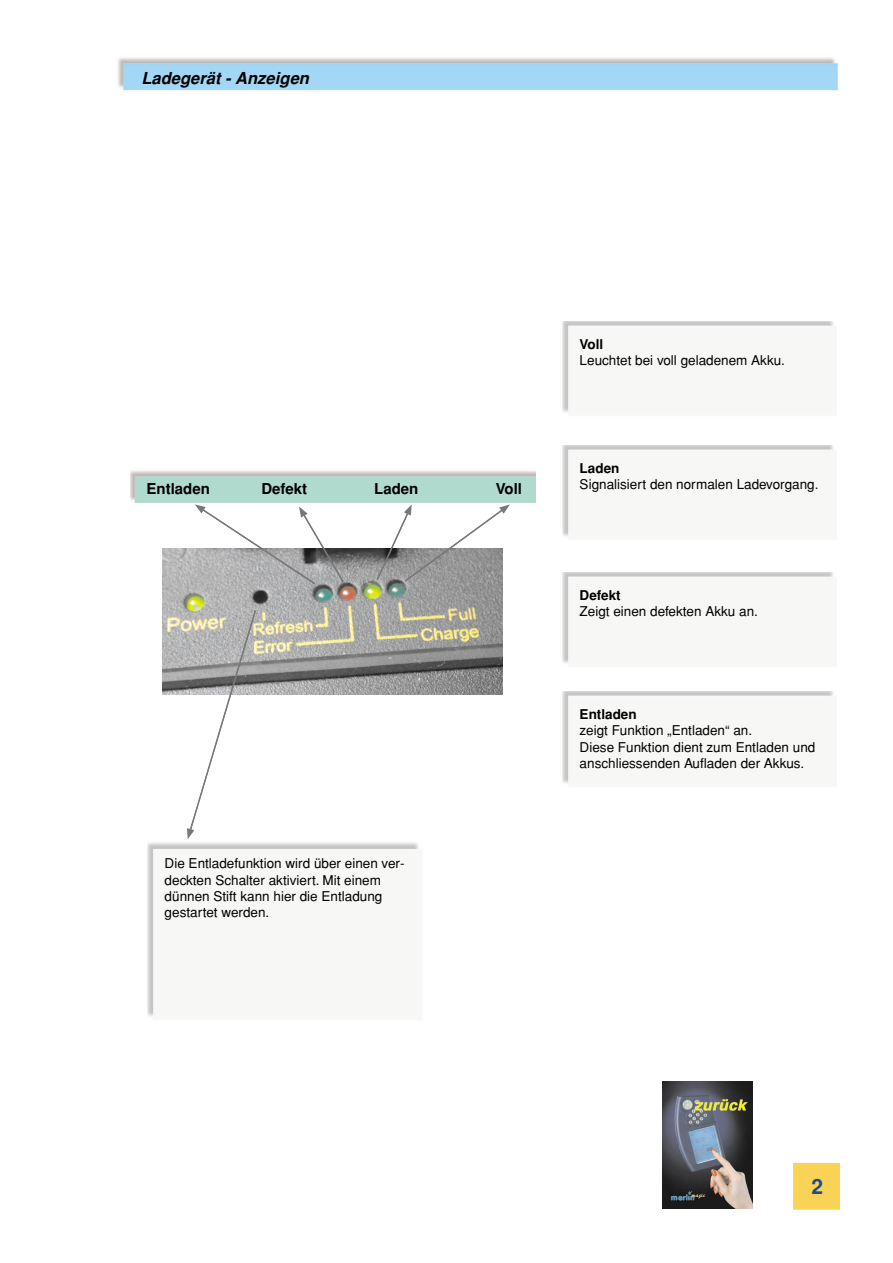
<style>
.page{position:relative;width:893px;height:1263px;background:#fff}
.page>*{position:absolute;margin:0;border:0;box-sizing:border-box;transform-origin:0 0}
.t1{font:700 21px "Helvetica";color:#234a8f}
.t2{font:italic 700 16.5px "Helvetica";color:#000}
.t3{font:700 15px "Helvetica";color:#000}
.t4{font:13.5px/16.2px "Helvetica";color:#000}
.t5{font:700 13.5px "Helvetica";color:#000}
</style>
<div class="page">
<div style="left:793px;top:1164px;width:46px;height:45px;background:#f8d355"></div>
<div style="left:793px;top:1163px;width:46px;height:47px;border:2px solid #f8d355"></div>
<img style="left:162px;top:549px;width:340px;height:145px">
<svg style="left:195px;top:504px;width:150px;height:82px"></svg>
<svg style="left:375px;top:504px;width:135px;height:79px"></svg>
<svg style="left:187px;top:609px;width:70px;height:230px"></svg>
<img style="left:118px;top:57px;width:720px;height:34px">
<img style="left:563px;top:572px;width:270px;height:91px">
<div style="left:563px;top:692px;width:270px;height:91px;background:#f7f8f6"></div>
<img style="left:563px;top:321px;width:270px;height:91px">
<img style="left:563px;top:445px;width:270px;height:91px">
<div style="left:148px;top:842px;width:271px;height:174px;background:#f7f8f6"></div>
<img style="left:662px;top:1081px;width:90px;height:128px">
<p class="t2" style="left:141px;top:72px;width:169px">Ladegerät - Anzeigen</p>
<p class="t3" style="left:146px;top:483px;width:65px">Entladen</p>
<p class="t3" style="left:496px;top:483px;width:28px">Voll</p>
<p class="t3" style="left:261px;top:483px;width:47px">Defekt</p>
<p class="t3" style="left:374px;top:483px;width:46px">Laden</p>
<p class="t4" style="left:165px;top:857px;width:241px">Die Entladefunktion wird über einen ver&shy;deckten Schalter aktiviert. Mit einem dünnen Stift kann hier die Entladung gestartet werden.</p>
<p class="t5" style="left:579px;top:339px;width:25px">Voll</p>
<p class="t4" style="left:579px;top:353px;width:207px">Leuchtet bei voll geladenem Akku.</p>
<p class="t5" style="left:579px;top:463px;width:41px">Laden</p>
<p class="t4" style="left:579px;top:477px;width:240px">Signalisiert den normalen Ladevorgang.</p>
<p class="t5" style="left:579px;top:590px;width:43px">Defekt</p>
<p class="t4" style="left:579px;top:604px;width:180px">Zeigt einen defekten Akku an.</p>
<p class="t5" style="left:579px;top:710px;width:59px">Entladen</p>
<p class="t4" style="left:579px;top:724px;width:237px">zeigt Funktion „Entladen“ an.<br>Diese Funktion dient zum Entladen und anschliessenden Aufladen der Akkus.</p>
<h1 class="t1" style="left:811px;top:1179px;width:13px">2</h1>
</div>
